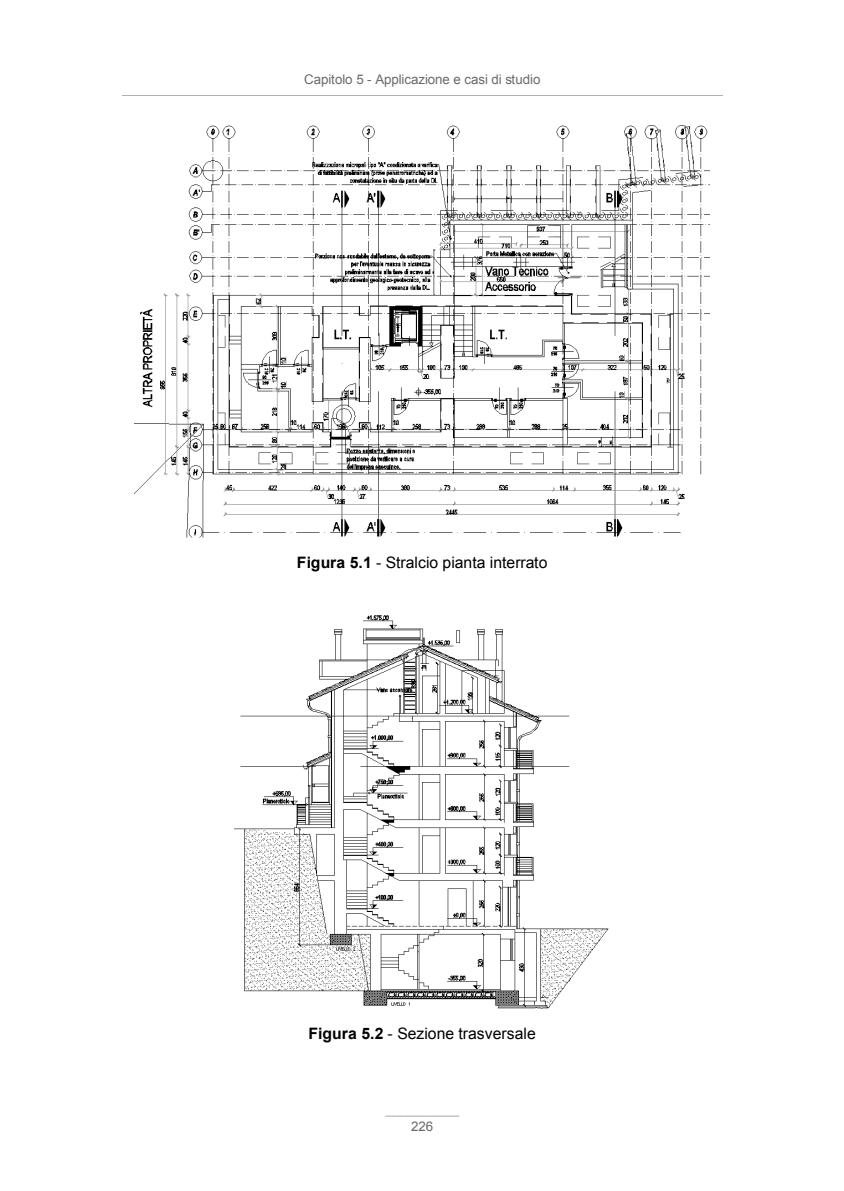
<style>
.page{position:relative;width:844px;height:1191px;background:#fff}
.page>*{position:absolute;margin:0;border:0;box-sizing:border-box;transform-origin:0 0}
.t1{font:15.75px "Arial";color:#000}
.t2{font:13.3px "Arial";letter-spacing:-.005em;color:#6a6a6a}
.t3{font:13.3px "Arial";color:#b1b1b1}
.s1{font-weight:700}
</style>
<div class="page">
<hr style="left:122px;top:95px;width:600px;height:1px;background:#b1b1b1">
<img style="left:134px;top:125px;width:575px;height:413px">
<img style="left:235px;top:615px;width:374px;height:394px">
<p class="t2" style="left:304px;top:71px;width:237px">Capitolo 5 - Applicazione e casi di studio</p>
<p class="t1" style="left:297px;top:552px;width:252px"><span class="s1">Figura 5.1</span> - Stralcio pianta interrato</p>
<p class="t1" style="left:308px;top:1023px;width:229px"><span class="s1">Figura 5.2</span> - Sezione trasversale</p>
<p class="t3" style="left:385px;top:1100px;width:75px">__________</p>
<p class="t2" style="left:411px;top:1117px;width:24px">226</p>
</div>
